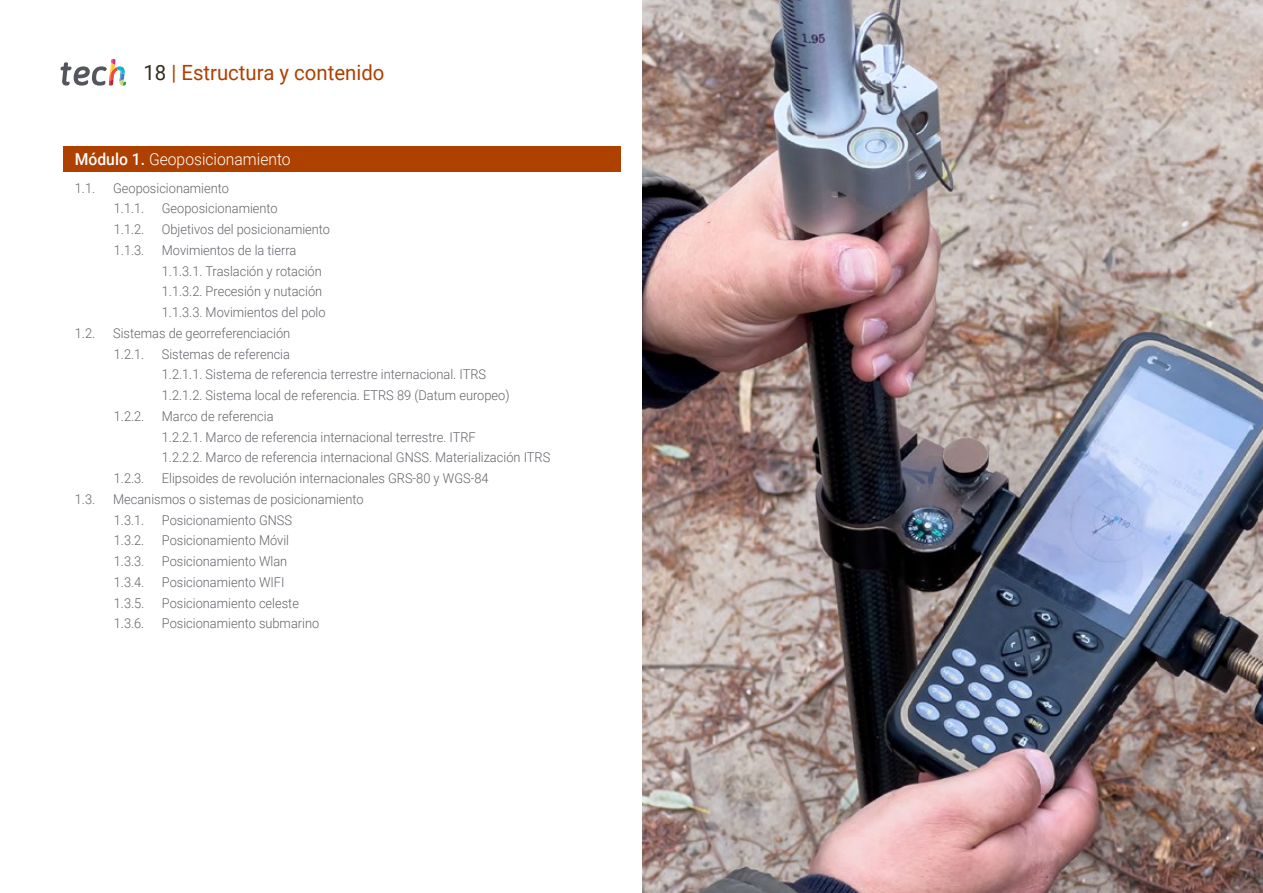
<style>
.page{position:relative;width:1263px;height:893px;background:#fff}
.page>*{position:absolute;margin:0;border:0;box-sizing:border-box;transform-origin:0 0}
.t1{font:21px "Roboto";color:#ae4000}
.t2{font:300 16.5px "Roboto";color:#fff;scale:.95 1}
.t3{font:300 13.5px/20.7px "Roboto";color:#61646a;scale:.95 1}
.s1{color:#312e20}
.s2{font-weight:500}
</style>
<div class="page">
<img style="left:642px;top:0;width:621px;height:893px">
<div style="left:64px;top:147px;width:557px;height:25px;background:#ae4000"></div>
<svg style="left:61px;top:59px;width:65px;height:27px"></svg>
<h1 class="t1" style="left:144px;top:57px;width:242px"><span class="s1">18</span> | Estructura y contenido</h1>
<p class="t2" style="left:75px;top:148px;width:229px"><span class="s2">Módulo 1.</span> Geoposicionamiento</p>
<p class="t3" style="left:75px;top:177px;width:23px">1.1.</p>
<p class="t3" style="left:113px;top:177px;width:123px">Geoposicionamiento<br>1.1.1.</p>
<p class="t3" style="left:162px;top:198px;width:123px">Geoposicionamiento</p>
<p class="t3" style="left:114px;top:218px;width:34px">1.1.2.</p>
<p class="t3" style="left:162px;top:218px;width:179px">Objetivos del posicionamiento</p>
<p class="t3" style="left:114px;top:239px;width:34px">1.1.3.</p>
<p class="t3" style="left:162px;top:239px;width:174px">Movimientos de la tierra<br>1.1.3.1. Traslación y rotación<br>1.1.3.2. Precesión y nutación<br>1.1.3.3. Movimientos del polo</p>
<p class="t3" style="left:75px;top:322px;width:23px">1.2.</p>
<p class="t3" style="left:113px;top:322px;width:188px">Sistemas de georreferenciación<br>1.2.1.</p>
<p class="t3" style="left:162px;top:343px;width:367px">Sistemas de referencia<br>1.2.1.1. Sistema de referencia terrestre internacional. ITRS<br>1.2.1.2. Sistema local de referencia. ETRS 89 (Datum europeo)</p>
<p class="t3" style="left:114px;top:405px;width:34px">1.2.2.</p>
<p class="t3" style="left:162px;top:405px;width:410px">Marco de referencia<br>1.2.2.1. Marco de referencia internacional terrestre. ITRF<br>1.2.2.2. Marco de referencia internacional GNSS. Materialización ITRS</p>
<p class="t3" style="left:114px;top:467px;width:34px">1.2.3.</p>
<p class="t3" style="left:162px;top:467px;width:345px">Elipsoides de revolución internacionales GRS-80 y WGS-84</p>
<p class="t3" style="left:75px;top:488px;width:23px">1.3.</p>
<p class="t3" style="left:113px;top:488px;width:265px">Mecanismos o sistemas de posicionamiento<br>1.3.1.</p>
<p class="t3" style="left:162px;top:509px;width:139px">Posicionamiento GNSS</p>
<p class="t3" style="left:114px;top:530px;width:34px">1.3.2.</p>
<p class="t3" style="left:162px;top:530px;width:135px">Posicionamiento Móvil</p>
<p class="t3" style="left:114px;top:550px;width:34px">1.3.3.</p>
<p class="t3" style="left:162px;top:550px;width:134px">Posicionamiento Wlan</p>
<p class="t3" style="left:114px;top:571px;width:34px">1.3.4.</p>
<p class="t3" style="left:162px;top:571px;width:131px">Posicionamiento WIFI</p>
<p class="t3" style="left:114px;top:592px;width:34px">1.3.5.</p>
<p class="t3" style="left:162px;top:592px;width:146px">Posicionamiento celeste</p>
<p class="t3" style="left:114px;top:613px;width:34px">1.3.6.</p>
<p class="t3" style="left:162px;top:613px;width:167px">Posicionamiento submarino</p>
</div>
